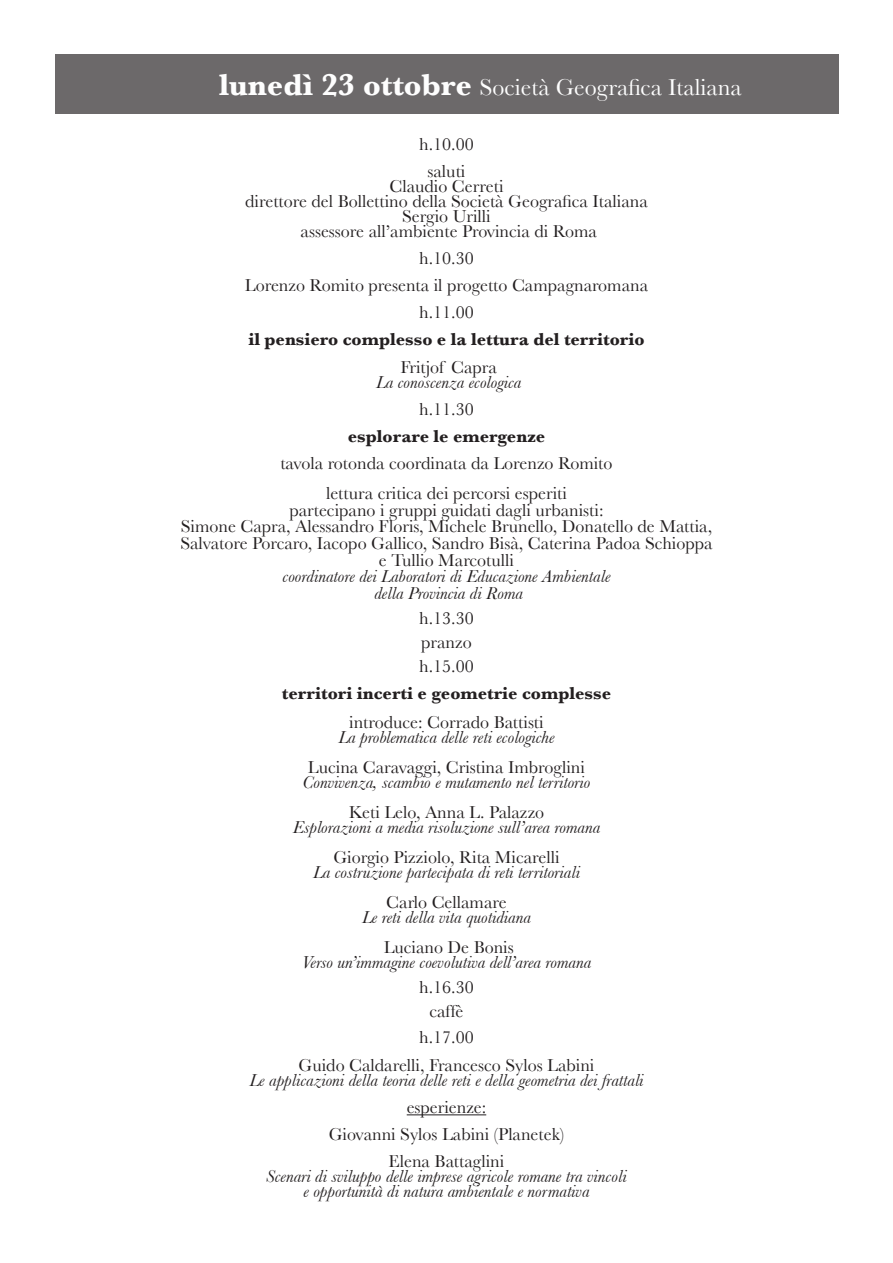
<style>
.page{position:relative;width:893px;height:1263px;background:#fff}
.page>*{position:absolute;margin:0;border:0;box-sizing:border-box;transform-origin:0 0}
.t1{font:24px "Baskerville";color:#fefefe}
.t2{font:18px/27px "Baskerville";color:#231f20;text-align:center}
.t3{font:italic 18px/16.5px "Baskerville";color:#231f20;text-align:center}
.t4{font:700 18px "Baskerville";color:#231f20}
.s1{font-weight:700;font-size:31.5px}
</style>
<div class="page">
<hr style="left:407px;top:1114px;width:79px;height:1px;background:#231f20">
<div style="left:55px;top:55px;width:783px;height:59px;background:#6c696a"></div>
<h1 class="t1" style="left:219px;top:73px;width:524px"><span class="s1">lunedì 23 ottobre</span> Società Geografica Italiana</h1>
<p class="t2" style="left:419px;top:130px;width:56px">h.10.00 saluti</p>
<p class="t2" style="left:245px;top:178px;width:404px;line-height:15px">Claudio Cerreti<br>direttore del Bollettino della Società Geografica Italiana Sergio Urilli<br>assessore all’ambiente Provincia di Roma</p>
<p class="t2" style="left:245px;top:244px;width:405px">h.10.30<br>Lorenzo Romito presenta il progetto Campagnaromana h.11.00</p>
<p class="t4" style="left:248px;top:328px;width:398px">il pensiero complesso e la lettura del territorio</p>
<p class="t2" style="left:400px;top:354px;width:98px">Fritjof Capra</p>
<p class="t3" style="left:376px;top:374px;width:147px">La conoscenza ecologica</p>
<p class="t2" style="left:419px;top:396px;width:56px">h.11.30</p>
<p class="t4" style="left:348px;top:426px;width:199px">esplorare le emergenze</p>
<p class="t2" style="left:280px;top:448px;width:334px;line-height:30px">tavola rotonda coordinata da Lorenzo Romito lettura critica dei percorsi esperiti</p>
<p class="t2" style="left:180px;top:502px;width:534px;line-height:16.5px">partecipano i gruppi guidati dagli urbanisti:<br>Simone Capra, Alessandro Floris, Michele Brunello, Donatello de Mattia, Salvatore Porcaro, Iacopo Gallico, Sandro Bisà, Caterina Padoa Schioppa e Tullio Marcotulli</p>
<p class="t3" style="left:283px;top:568px;width:329px">coordinatore dei Laboratori di Educazione Ambientale della Provincia di Roma</p>
<p class="t2" style="left:419px;top:606px;width:56px;line-height:24px;text-align:justify">h.13.30 pranzo h.15.00</p>
<p class="t4" style="left:282px;top:682px;width:331px">territori incerti e geometrie complesse</p>
<p class="t2" style="left:349px;top:708px;width:196px">introduce: Corrado Battisti</p>
<p class="t3" style="left:338px;top:728px;width:217px">La problematica delle reti ecologiche</p>
<p class="t2" style="left:308px;top:753px;width:279px">Lucina Caravaggi, Cristina Imbroglini</p>
<p class="t3" style="left:303px;top:773px;width:289px">Convivenza, scambio e mutamento nel territorio</p>
<p class="t2" style="left:349px;top:798px;width:197px">Keti Lelo, Anna L. Palazzo</p>
<p class="t3" style="left:293px;top:818px;width:309px">Esplorazioni a media risoluzione sull’area romana</p>
<p class="t2" style="left:333px;top:843px;width:228px">Giorgio Pizziolo, Rita Micarelli</p>
<p class="t3" style="left:313px;top:863px;width:268px">La costruzione partecipata di reti territoriali</p>
<p class="t2" style="left:386px;top:888px;width:122px">Carlo Cellamare</p>
<p class="t3" style="left:362px;top:908px;width:170px">Le reti della vita quotidiana</p>
<p class="t2" style="left:384px;top:933px;width:132px">Luciano De Bonis</p>
<p class="t3" style="left:302px;top:953px;width:291px">Verso un’immagine coevolutiva dell’area romana</p>
<p class="t2" style="left:419px;top:975px;width:56px;line-height:24.8px">h.16.30 caffè h.17.00</p>
<p class="t2" style="left:299px;top:1051px;width:297px">Guido Caldarelli, Francesco Sylos Labini</p>
<p class="t3" style="left:249px;top:1072px;width:396px">Le applicazioni della teoria delle reti e della geometria dei frattali</p>
<p class="t2" style="left:329px;top:1093px;width:237px">esperienze:<br>Giovanni Sylos Labini (Planetek)<br>Elena Battaglini</p>
<p class="t3" style="left:266px;top:1168px;width:362px;line-height:15px">Scenari di sviluppo delle imprese agricole romane tra vincoli e opportunità di natura ambientale e normativa</p>
</div>
